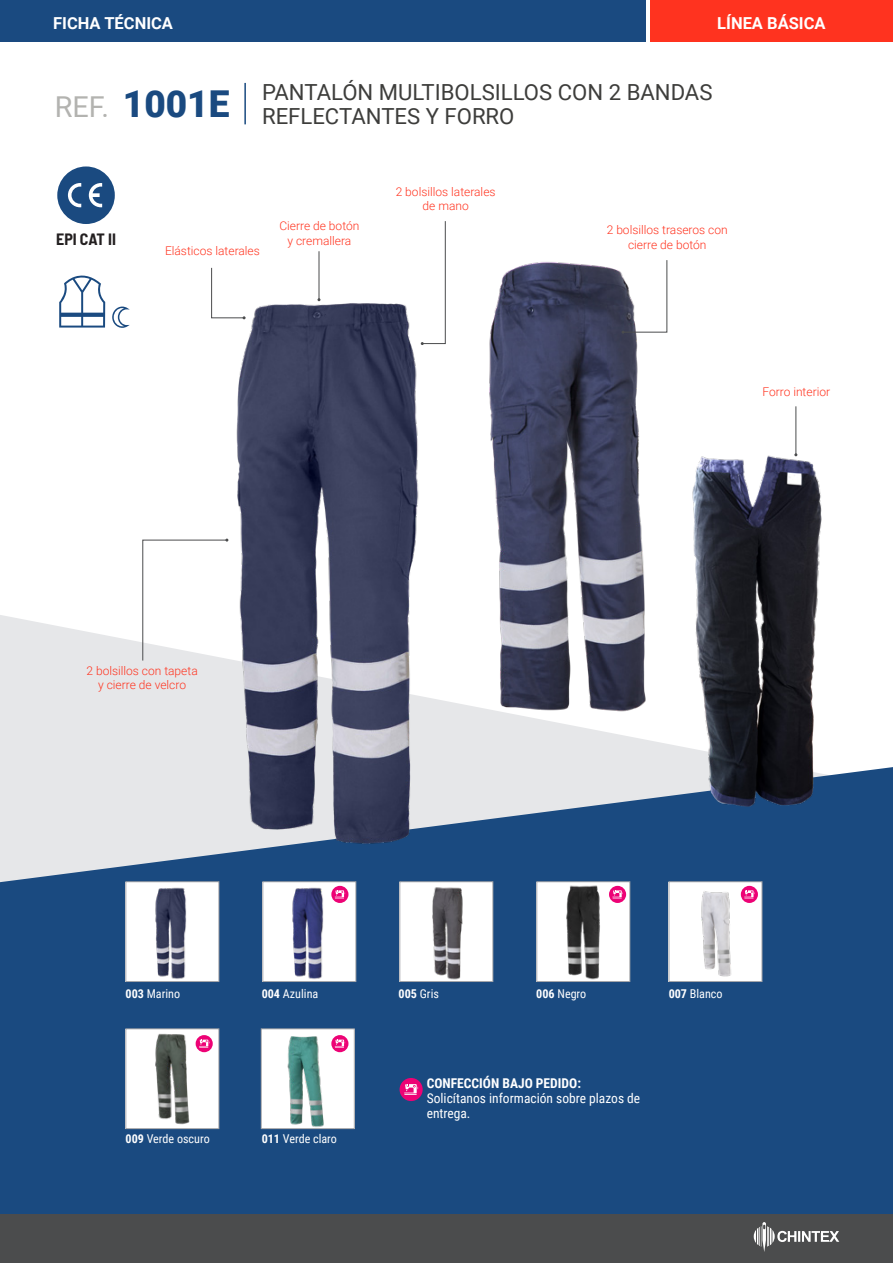
<style>
.page{position:relative;width:893px;height:1263px;background:#fff}
.page>*{position:absolute;margin:0;border:0;box-sizing:border-box;transform-origin:0 0}
.t1{font:28.8px "Roboto";color:#b3b3b0}
.t2{font:22.2px/24px "Roboto";color:#3d3d3b}
.t3{font:700 16.5px "Roboto";color:#fff}
.t4{font:700 semi-condensed 16.05px "Barlow";color:#231f20}
.t5{font:13.5px/15px "Roboto Condensed";color:#fff}
.t6{font:700 13.5px "Roboto Condensed";color:#fff}
.t7{font:12.15px "Roboto Condensed";color:#fff}
.t8{font:300 12px/14.4px "Roboto";color:#ff331f;text-align:center}
.s1{font-weight:700}
</style>
<div class="page">
<svg style="left:0;top:615px;width:651px;height:150px;background:#e8e9eb"></svg>
<svg style="left:0;top:765px;width:893px;height:449px;background:#2f5a8a"></svg>
<div style="left:0;top:0;width:645px;height:42px;background:#1a4a80"></div>
<div style="left:0;top:1214px;width:893px;height:49px;background:#4b4c4d"></div>
<div style="left:650px;top:0;width:243px;height:42px;background:#ff331f"></div>
<svg style="left:754px;top:1222px;width:85px;height:30px"></svg>
<hr style="left:244px;top:83px;width:2px;height:41px;background:#1a4a80">
<img style="left:486px;top:262px;width:165px;height:463px">
<svg style="left:621px;top:260px;width:47px;height:74px"></svg>
<img style="left:212px;top:268px;width:253px;height:597px">
<svg style="left:421px;top:221px;width:25px;height:124px"></svg>
<hr style="left:319px;top:251px;width:1px;height:49px;background:#4b4c4d">
<hr style="left:795px;top:406px;width:1px;height:49px;background:#4b4c4d">
<svg style="left:211px;top:267px;width:35px;height:52px"></svg>
<svg style="left:142px;top:539px;width:86px;height:122px"></svg>
<img style="left:651px;top:437px;width:216px;height:386px">
<svg style="left:57px;top:166px;width:58px;height:58px"></svg>
<svg style="left:59px;top:275px;width:46px;height:53px"></svg>
<svg style="left:112px;top:307px;width:18px;height:21px"></svg>
<div style="left:126px;top:882px;width:93px;height:99px;background:#fff"></div>
<img style="left:155px;top:887px;width:32px;height:92px">
<div style="left:126px;top:881px;width:93px;height:101px;border:1px solid #a3a4a8"></div>
<div style="left:263px;top:882px;width:93px;height:99px;background:#fff"></div>
<img style="left:292px;top:885px;width:49px;height:94px">
<div style="left:263px;top:881px;width:93px;height:101px;border:1px solid #a3a4a8"></div>
<div style="left:400px;top:882px;width:93px;height:99px;background:#fff"></div>
<img style="left:432px;top:887px;width:31px;height:93px">
<div style="left:400px;top:881px;width:93px;height:101px;border:1px solid #a3a4a8"></div>
<div style="left:537px;top:882px;width:93px;height:99px;background:#fff"></div>
<img style="left:566px;top:885px;width:49px;height:95px">
<div style="left:537px;top:881px;width:93px;height:101px;border:1px solid #a3a4a8"></div>
<div style="left:669px;top:882px;width:93px;height:99px;background:#fff"></div>
<img style="left:701px;top:886px;width:46px;height:91px">
<div style="left:669px;top:881px;width:93px;height:101px;border:1px solid #a3a4a8"></div>
<div style="left:126px;top:1029px;width:93px;height:99px;background:#fff"></div>
<img style="left:155px;top:1033px;width:50px;height:92px">
<div style="left:126px;top:1028px;width:93px;height:101px;border:1px solid #a3a4a8"></div>
<div style="left:261px;top:1029px;width:93px;height:99px;background:#fff"></div>
<img style="left:287px;top:1035px;width:54px;height:92px">
<div style="left:261px;top:1028px;width:94px;height:101px;border:1px solid #a3a4a8"></div>
<div style="left:609px;top:886px;width:17px;height:17px;background:#ed0275;border-radius:50%"></div>
<svg style="left:612px;top:890px;width:11px;height:9px"></svg>
<div style="left:331px;top:886px;width:17px;height:17px;background:#ed0275;border-radius:50%"></div>
<svg style="left:335px;top:890px;width:11px;height:9px"></svg>
<div style="left:400px;top:1078px;width:23px;height:23px;background:#ed0275;border-radius:50%"></div>
<svg style="left:404px;top:1084px;width:15px;height:11px"></svg>
<svg style="left:196px;top:1035px;width:17px;height:17px"></svg>
<svg style="left:199px;top:1040px;width:11px;height:8px"></svg>
<div style="left:741px;top:886px;width:17px;height:17px;background:#ed0275;border-radius:50%"></div>
<svg style="left:744px;top:890px;width:11px;height:9px"></svg>
<svg style="left:331px;top:1035px;width:17px;height:17px"></svg>
<svg style="left:335px;top:1040px;width:11px;height:8px"></svg>
<h3 class="t3" style="left:53px;top:11px;width:121px">FICHA TÉCNICA</h3>
<h3 class="t3" style="left:717px;top:11px;width:110px">LÍNEA BÁSICA</h3>
<h1 class="t1" style="left:55px;top:87px;width:56px">REF.</h1>
<h2 class="t2" style="left:123px;top:79px;width:591px;text-indent:139px">PANTALÓN MULTIBOLSILLOS CON 2 BANDAS<br><sup>1001E</sup> REFLECTANTES Y FORRO</h2>
<h3 class="t4" style="left:56px;top:228px;width:61px">EPI CAT II</h3>
<p class="t8" style="left:165px;top:244px;width:96px">Elásticos laterales</p>
<p class="t8" style="left:279px;top:218px;width:81px">Cierre de botón y cremallera</p>
<p class="t8" style="left:396px;top:184px;width:101px">2 bolsillos laterales de mano</p>
<p class="t8" style="left:607px;top:222px;width:122px">2 bolsillos traseros con cierre de botón</p>
<p class="t8" style="left:762px;top:384px;width:69px">Forro interior</p>
<p class="t8" style="left:86px;top:663px;width:113px">2 bolsillos con tapeta y cierre de velcro</p>
<p class="t7" style="left:126px;top:985px;width:56px"><span class="s1">003</span> Marino</p>
<p class="t7" style="left:262px;top:985px;width:58px"><span class="s1">004</span> Azulina</p>
<p class="t7" style="left:126px;top:1130px;width:86px"><span class="s1">009</span> Verde oscuro</p>
<p class="t7" style="left:262px;top:1130px;width:77px"><span class="s1">011</span> Verde claro</p>
<p class="t7" style="left:399px;top:985px;width:42px"><span class="s1">005</span> Gris</p>
<p class="t7" style="left:536px;top:985px;width:52px"><span class="s1">006</span> Negro</p>
<p class="t7" style="left:669px;top:985px;width:55px"><span class="s1">007</span> Blanco</p>
<p class="t6" style="left:427px;top:1074px;width:156px">CONFECCIÓN BAJO PEDIDO:</p>
<p class="t5" style="left:427px;top:1090px;width:215px">Solicítanos información sobre plazos de entrega.</p>
</div>
